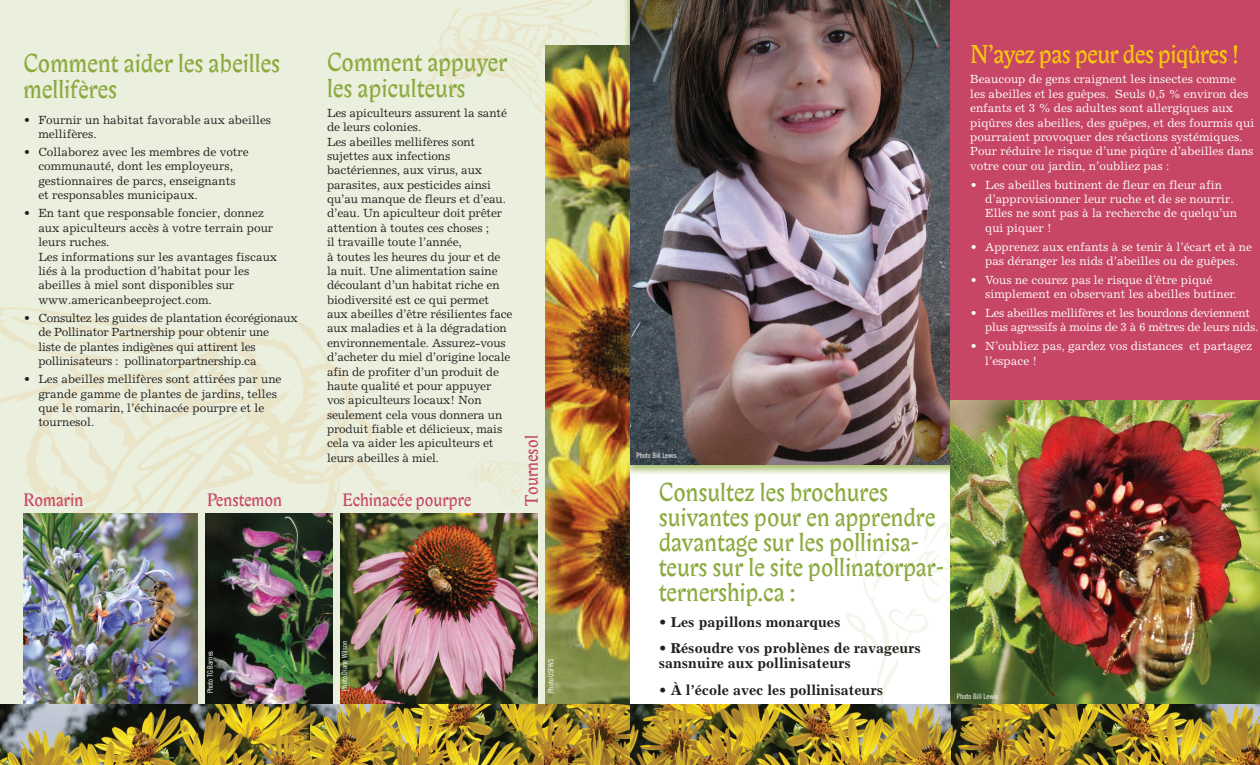
<style>
.page{position:relative;width:1260px;height:765px;background:#fff}
.page>*{position:absolute;margin:0;border:0;box-sizing:border-box;transform-origin:0 0}
.Bibloni_head{font:25px/25px "Biblon ITC";color:#8baa3e}
.Bibloni_head-2{font:25px "Biblon ITC";letter-spacing:-.02em;color:#f7c80f}
.Bibloni_small_head{font:17.5px "Biblon ITC";color:#c74665}
.Excelsior_body{font:700 14.38px/15px "Excelsior";color:#231f20}
.Bibloni_head-3{font:700 14.38px "Excelsior";color:#231f20}
.Excelsior_body-2{font:11.88px/14.4px "Excelsior";letter-spacing:-.01em;color:#231f20}
.Excelsior_body_bulle{font:11.88px/14.4px "Excelsior";color:#231f20}
.Excelsior_body_bulle-2{font:11.88px/14.4px "Excelsior";color:#fff}
.Excelsior_body-3{font:11.88px/14.4px "Excelsior";color:#fff}
.Excelsior_body_bulle-3{font:11.88px/14.4px "Excelsior";letter-spacing:-.02em;color:#231f20}
.Excelsior_body_bulle-4{font:11.88px/14.4px "Excelsior";letter-spacing:-.025em;color:#fff}
.t1{font:7.5px "Trade Gothic LT Cond Eighteen";color:#fff}
</style>
<div class="page">
<div style="left:0;top:0;width:630px;height:765px;background:#ebefdd"></div>
<img style="left:340px;top:514px;width:198px;height:190px">
<div style="left:623px;top:0;width:348px;height:477px;background:#8baa3e;opacity:.75"></div>
<img style="left:630px;top:0;width:321px;height:464px">
<svg style="left:418px;top:0;width:180px;height:115px"></svg>
<div style="left:951px;top:0;width:309px;height:765px;background:#c74665"></div>
<svg style="left:0;top:307px;width:409px;height:293px"></svg>
<svg style="left:466px;top:457px;width:66px;height:49px"></svg>
<svg style="left:846px;top:520px;width:105px;height:184px"></svg>
<img style="left:206px;top:514px;width:126px;height:190px">
<img style="left:545px;top:45px;width:85px;height:659px">
<img style="left:23px;top:514px;width:175px;height:190px">
<img style="left:951px;top:400px;width:309px;height:304px">
<img style="left:951px;top:704px;width:309px;height:61px">
<img style="left:309px;top:704px;width:642px;height:61px">
<img style="left:0;top:704px;width:309px;height:61px">
<p class="Bibloni_head" style="left:23px;top:51px;width:258px;line-height:26.2px">Comment aider les abeilles mellifères</p>
<p class="Excelsior_body_bulle" style="left:38px;top:112px;width:234px;text-indent:-15px">• Fournir un habitat favorable aux abeilles mellifères.</p>
<p class="Excelsior_body_bulle" style="left:38px;top:145px;width:212px;text-indent:-15px">• Collaborez avec les membres de votre communauté, dont les employeurs, gestionnaires de parcs, enseignants et responsables municipaux.</p>
<p class="Excelsior_body_bulle" style="left:38px;top:206px;width:240px;text-indent:-15px">• En tant que responsable foncier, donnez aux apiculteurs accès à votre terrain pour leurs ruches.<br>Les informations sur les avantages fiscaux liés à la production d’habitat pour les abeilles à miel sont disponibles sur www.americanbeeproject.com.</p>
<p class="Excelsior_body_bulle-3" style="left:38px;top:310px;width:261px;text-indent:-15px">• Consultez les guides de plantation écorégionaux de Pollinator Partnership pour obtenir une<br>liste de plantes indigènes qui attirent les pollinisateurs : pollinatorpartnership.ca</p>
<p class="Excelsior_body_bulle" style="left:38px;top:372px;width:245px;text-indent:-15px">• Les abeilles mellifères sont attirées par une grande gamme de plantes de jardins, telles que le romarin, l’échinacée pourpre et le tournesol.</p>
<p class="Bibloni_head" style="left:327px;top:50px;width:182px;line-height:26.2px">Comment appuyer les apiculteurs</p>
<p class="Excelsior_body-2" style="left:327px;top:105px;width:187px">Les apiculteurs assurent la santé de leurs colonies.<br>Les abeilles mellifères sont sujettes aux infections bactériennes, aux virus, aux parasites, aux pesticides ainsi qu’au manque de fleurs et d’eau. d’eau. Un apiculteur doit prêter attention à toutes ces choses ;<br>il travaille toute l’année,<br>à toutes les heures du jour et de la nuit. Une alimentation saine découlant d’un habitat riche en biodiversité est ce qui permet aux abeilles d’être résilientes face aux maladies et à la dégradation environnementale. Assurez-vous d’acheter du miel d’origine locale afin de profiter d’un produit de haute qualité et pour appuyer<br>vos apiculteurs locaux! Non seulement cela vous donnera un produit fiable et délicieux, mais cela va aider les apiculteurs et leurs abeilles à miel.</p>
<p class="Bibloni_small_head" style="left:23px;top:490px;width:61px">Romarin</p>
<p class="Bibloni_small_head" style="left:207px;top:490px;width:77px">Penstemon</p>
<p class="Bibloni_small_head" style="left:342px;top:490px;width:131px">Echinacée pourpre</p>
<p class="Bibloni_small_head" style="left:522px;top:506px;width:72px;rotate:-90deg">Tournesol</p>
<p class="t1" style="left:340px;top:691px;width:51px;rotate:-90deg">Photo Diane Wilson</p>
<p class="t1" style="left:206px;top:693px;width:44px;rotate:-90deg">Photo TG Barnes</p>
<p class="t1" style="left:546px;top:693px;width:36px;rotate:-90deg">Photo USFWS</p>
<p class="Bibloni_head-2" style="left:970px;top:40px;width:270px">N’ayez pas peur des piqûres !</p>
<p class="Excelsior_body-3" style="left:970px;top:72px;width:286px">Beaucoup de gens craignent les insectes comme<br>les abeilles et les guêpes. Seuls 0,5 % environ des enfants et 3 % des adultes sont allergiques aux piqûres des abeilles, des guêpes, et des fourmis qui pourraient provoquer des réactions systémiques.<br>Pour réduire le risque d’une piqûre d’abeilles dans votre cour ou jardin, n’oubliez pas :</p>
<p class="Excelsior_body_bulle-2" style="left:985px;top:177px;width:253px;text-indent:-15px">• Les abeilles butinent de fleur en fleur afin d’approvisionner leur ruche et de se nourrir.<br>Elles ne sont pas à la recherche de quelqu’un qui piquer !</p>
<p class="Excelsior_body_bulle-2" style="left:970px;top:239px;width:283px;text-align:center">• Apprenez aux enfants à se tenir à l’écart et à ne pas déranger les nids d’abeilles ou de guêpes.</p>
<p class="Excelsior_body_bulle-2" style="left:985px;top:272px;width:253px;text-indent:-15px">• Vous ne courez pas le risque d’être piqué simplement en observant les abeilles butiner.</p>
<p class="Excelsior_body_bulle-4" style="left:985px;top:306px;width:275px;text-indent:-15px">• Les abeilles mellifères et les bourdons deviennent plus agressifs à moins de 3 à 6 mètres de leurs nids.</p>
<p class="Excelsior_body_bulle-2" style="left:985px;top:339px;width:269px;text-indent:-15px">• N’oubliez pas, gardez vos distances et partagez l’espace !</p>
<p class="t1" style="left:637px;top:451px;width:42px">Photo Bill Lewis</p>
<p class="Bibloni_head" style="left:659px;top:481px;width:287px">Consultez les brochures suivantes pour en apprendre davantage sur les pollinisa&shy;teurs sur le site pollinatorpar&shy;ternership.ca :</p>
<p class="Bibloni_head-3" style="left:659px;top:613px;width:183px">• Les papillons monarques</p>
<p class="Excelsior_body" style="left:659px;top:641px;width:264px">• Résoudre vos problènes de ravageurs sansnuire aux pollinisateurs</p>
<p class="Excelsior_body" style="left:659px;top:682px;width:226px">• À l’école avec les pollinisateurs</p>
<p class="t1" style="left:957px;top:692px;width:43px">Photo Bill Lewis</p>
</div>
